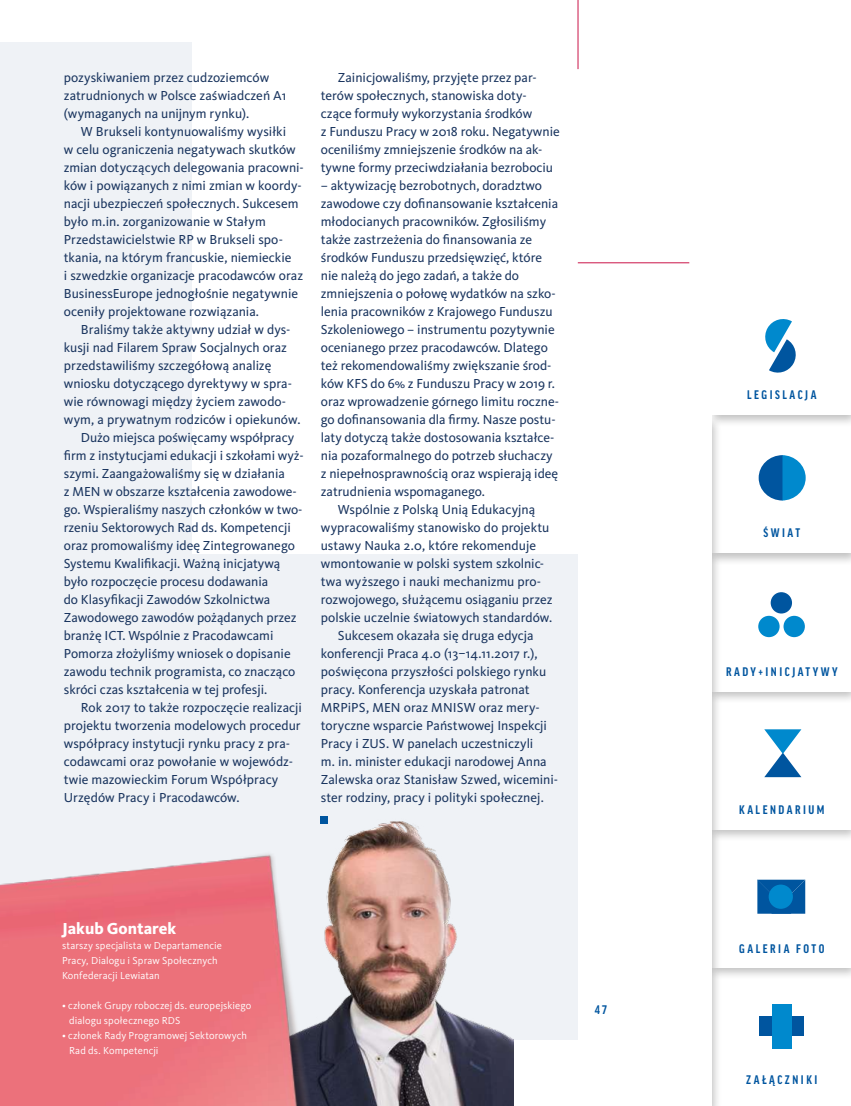
<style>
.page{position:relative;width:851px;height:1106px;background:#fff}
.page>*{position:absolute;margin:0;border:0;box-sizing:border-box;transform-origin:0 0}
.t1{font:800 16.5px "Kievit Pro";color:#fff}
.t2{font:13.5px/18px "Kievit Pro";color:#1a355f}
.t3{font:700 condensed 12px "Good OT";letter-spacing:.21em;color:#00559f}
.t4{font:700 condensed 12px "Good Pro";letter-spacing:.21em;color:#00559f}
.t5{font:10.5px/15px "Kievit Pro";letter-spacing:.01em;color:#fff}
</style>
<div class="page">
<div style="left:706px;top:825px;width:144px;height:155px;background:#000;opacity:.25"></div>
<div style="left:712px;top:829px;width:138px;height:138px;background:#fff"></div>
<div style="left:706px;top:686px;width:144px;height:156px;background:#000;opacity:.25"></div>
<div style="left:712px;top:691px;width:138px;height:138px;background:#fff"></div>
<div style="left:706px;top:548px;width:144px;height:156px;background:#000;opacity:.25"></div>
<div style="left:712px;top:553px;width:138px;height:138px;background:#fff"></div>
<div style="left:705px;top:410px;width:145px;height:155px;background:#000;opacity:.25"></div>
<div style="left:712px;top:415px;width:138px;height:138px;background:#fff"></div>
<div style="left:706px;top:0;width:144px;height:427px;background:#000;opacity:.25"></div>
<div style="left:712px;top:0;width:138px;height:414px;background:#fff"></div>
<div style="left:662px;top:0;width:83px;height:414px;background:#fff"></div>
<div style="left:682px;top:414px;width:40px;height:692px;background:#000;opacity:.25"></div>
<div style="left:681px;top:415px;width:30px;height:691px;background:#fff"></div>
<div style="left:759px;top:1016px;width:45px;height:19px;background:#00559f"></div>
<div style="left:758px;top:616px;width:21px;height:21px;background:#0089cd;border-radius:50%"></div>
<div style="left:770px;top:592px;width:21px;height:21px;background:#00559f;border-radius:50%"></div>
<div style="left:783px;top:616px;width:21px;height:21px;background:#0089cd;border-radius:50%"></div>
<svg style="left:758px;top:455px;width:47px;height:45px"></svg>
<svg style="left:764px;top:729px;width:37px;height:48px"></svg>
<div style="left:772px;top:1004px;width:19px;height:44px;background:#0089cd"></div>
<svg style="left:757px;top:879px;width:48px;height:34px"></svg>
<div style="left:768px;top:884px;width:24px;height:24px;background:#0089cd;border-radius:50%"></div>
<svg style="left:765px;top:319px;width:31px;height:54px"></svg>
<hr style="left:0;top:43px;width:1px;height:996px;background:#6383a4">
<div style="left:1px;top:43px;width:576px;height:996px;background:#eff2f6"></div>
<div style="left:192px;top:43px;width:456px;height:511px;background:#fff"></div>
<hr style="left:577px;top:0;width:1px;height:69px;background:#ca1548">
<hr style="left:577px;top:262px;width:112px;height:1px;background:#ca1548">
<img style="left:324px;top:821px;width:189px;height:285px">
<img style="left:0;top:812px;width:324px;height:294px">
<div style="left:321px;top:816px;width:7px;height:7px;background:#00559f"></div>
<p class="t2" style="left:64px;top:68px;width:224px">pozyskiwaniem przez cudzoziemców zatrudnionych w Polsce zaświadczeń A1 (wymaganych na unijnym rynku).</p>
<p class="t2" style="left:64px;top:122px;width:241px;text-indent:17px">W Brukseli kontynuowaliśmy wysiłki<br>w celu ograniczenia negatywach skutków zmian dotyczących delegowania pracowni&shy;ków i powiązanych z nimi zmian w koordy&shy;nacji ubezpieczeń społecznych. Sukcesem było m.in. zorganizowanie w Stałym Przedstawicielstwie RP w Brukseli spo&shy;tkania, na którym francuskie, niemieckie<br>i szwedzkie organizacje pracodawców oraz BusinessEurope jednogłośnie negatywnie oceniły projektowane rozwiązania.</p>
<p class="t2" style="left:81px;top:320px;width:211px">Braliśmy także aktywny udział w dys-</p>
<p class="t2" style="left:64px;top:338px;width:225px">kusji nad Filarem Spraw Socjalnych oraz</p>
<p class="t2" style="left:64px;top:356px;width:209px">przedstawiliśmy szczegółową analizę</p>
<p class="t2" style="left:64px;top:374px;width:230px">wniosku dotyczącego dyrektywy w spra-</p>
<p class="t2" style="left:64px;top:392px;width:224px">wie równowagi między życiem zawodo-</p>
<p class="t2" style="left:64px;top:410px;width:238px">wym, a prywatnym rodziców i opiekunów.</p>
<p class="t2" style="left:81px;top:428px;width:215px">Dużo miejsca poświęcamy współpracy</p>
<p class="t2" style="left:64px;top:446px;width:241px">firm z instytucjami edukacji i szkołami wyż-</p>
<p class="t2" style="left:64px;top:464px;width:222px">szymi. Zaangażowaliśmy się w działania</p>
<p class="t2" style="left:64px;top:482px;width:234px">z MEN w obszarze kształcenia zawodowe-</p>
<p class="t2" style="left:64px;top:500px;width:240px">go. Wspieraliśmy naszych członków w two-</p>
<p class="t2" style="left:64px;top:518px;width:228px">rzeniu Sektorowych Rad ds. Kompetencji</p>
<p class="t2" style="left:64px;top:536px;width:232px">oraz promowaliśmy ideę Zintegrowanego</p>
<p class="t2" style="left:64px;top:554px;width:218px">Systemu Kwalifikacji. Ważną inicjatywą</p>
<p class="t2" style="left:64px;top:572px;width:206px">było rozpoczęcie procesu dodawania</p>
<p class="t2" style="left:64px;top:590px;width:208px">do Klasyfikacji Zawodów Szkolnictwa</p>
<p class="t2" style="left:64px;top:608px;width:234px">Zawodowego zawodów pożądanych przez</p>
<p class="t2" style="left:64px;top:626px;width:211px">branżę ICT. Wspólnie z Pracodawcami</p>
<p class="t2" style="left:64px;top:644px;width:228px">Pomorza złożyliśmy wniosek o dopisanie</p>
<p class="t2" style="left:64px;top:662px;width:233px">zawodu technik programista, co znacząco</p>
<p class="t2" style="left:64px;top:680px;width:205px">skróci czas kształcenia w tej profesji.</p>
<p class="t2" style="left:81px;top:698px;width:222px">Rok 2017 to także rozpoczęcie realizacji</p>
<p class="t2" style="left:64px;top:716px;width:238px">projektu tworzenia modelowych procedur</p>
<p class="t2" style="left:64px;top:734px;width:228px">współpracy instytucji rynku pracy z pra-</p>
<p class="t2" style="left:64px;top:752px;width:230px">codawcami oraz powołanie w wojewódz-</p>
<p class="t2" style="left:64px;top:770px;width:216px">twie mazowieckim Forum Współpracy</p>
<p class="t2" style="left:64px;top:788px;width:177px">Urzędów Pracy i Pracodawców.</p>
<p class="t2" style="left:321px;top:68px;width:240px;text-indent:17px">Zainicjowaliśmy, przyjęte przez par&shy;terów społecznych, stanowiska doty&shy;czące formuły wykorzystania środków<br>z Funduszu Pracy w 2018 roku. Negatywnie oceniliśmy zmniejszenie środków na ak&shy;tywne formy przeciwdziałania bezrobociu</p>
<p class="t2" style="left:321px;top:176px;width:223px">– aktywizację bezrobotnych, doradztwo</p>
<p class="t2" style="left:321px;top:194px;width:239px">zawodowe czy dofinansowanie kształcenia</p>
<p class="t2" style="left:321px;top:212px;width:227px">młodocianych pracowników. Zgłosiliśmy</p>
<p class="t2" style="left:321px;top:230px;width:213px">także zastrzeżenia do finansowania ze</p>
<p class="t2" style="left:321px;top:248px;width:223px">środków Funduszu przedsięwzięć, które</p>
<p class="t2" style="left:321px;top:266px;width:200px">nie należą do jego zadań, a także do</p>
<p class="t2" style="left:321px;top:284px;width:236px">zmniejszenia o połowę wydatków na szko-</p>
<p class="t2" style="left:321px;top:302px;width:233px">lenia pracowników z Krajowego Funduszu</p>
<p class="t2" style="left:321px;top:320px;width:235px">Szkoleniowego – instrumentu pozytywnie</p>
<p class="t2" style="left:321px;top:338px;width:228px">ocenianego przez pracodawców. Dlatego</p>
<p class="t2" style="left:321px;top:356px;width:232px">też rekomendowaliśmy zwiększanie środ-</p>
<p class="t2" style="left:321px;top:374px;width:235px">ków KFS do 6% z Funduszu Pracy w 2019 r.</p>
<p class="t2" style="left:321px;top:392px;width:240px">oraz wprowadzenie górnego limitu roczne-</p>
<p class="t2" style="left:321px;top:410px;width:236px">go dofinansowania dla firmy. Nasze postu-</p>
<p class="t2" style="left:321px;top:428px;width:235px">laty dotyczą także dostosowania kształce-</p>
<p class="t2" style="left:321px;top:446px;width:233px">nia pozaformalnego do potrzeb słuchaczy</p>
<p class="t2" style="left:321px;top:464px;width:239px">z niepełnosprawnością oraz wspierają ideę</p>
<p class="t2" style="left:321px;top:482px;width:166px">zatrudnienia wspomaganego.</p>
<p class="t2" style="left:338px;top:500px;width:199px">Wspólnie z Polską Unią Edukacyjną</p>
<p class="t2" style="left:321px;top:518px;width:230px">wypracowaliśmy stanowisko do projektu</p>
<p class="t2" style="left:321px;top:536px;width:217px">ustawy Nauka 2.0, które rekomenduje</p>
<p class="t2" style="left:321px;top:554px;width:225px">wmontowanie w polski system szkolnic-</p>
<p class="t2" style="left:321px;top:572px;width:222px">twa wyższego i nauki mechanizmu pro-</p>
<p class="t2" style="left:321px;top:590px;width:233px">rozwojowego, służącemu osiąganiu przez</p>
<p class="t2" style="left:321px;top:608px;width:233px">polskie uczelnie światowych standardów.</p>
<p class="t2" style="left:338px;top:626px;width:197px">Sukcesem okazała się druga edycja</p>
<p class="t2" style="left:321px;top:644px;width:218px">konferencji Praca 4.0 (13–14.11.2017 r.),</p>
<p class="t2" style="left:321px;top:662px;width:227px">poświęcona przyszłości polskiego rynku</p>
<p class="t2" style="left:321px;top:680px;width:210px">pracy. Konferencja uzyskała patronat</p>
<p class="t2" style="left:321px;top:698px;width:220px">MRPiPS, MEN oraz MNISW oraz mery-</p>
<p class="t2" style="left:321px;top:716px;width:227px">toryczne wsparcie Państwowej Inspekcji</p>
<p class="t2" style="left:321px;top:734px;width:214px">Pracy i ZUS. W panelach uczestniczyli</p>
<p class="t2" style="left:321px;top:752px;width:227px">m. in. minister edukacji narodowej Anna</p>
<p class="t2" style="left:321px;top:770px;width:239px">Zalewska oraz Stanisław Szwed, wicemini-</p>
<p class="t2" style="left:321px;top:788px;width:224px">ster rodziny, pracy i polityki społecznej.</p>
<p class="t1" style="left:62px;top:918px;width:116px">Jakub Gontarek</p>
<p class="t5" style="left:62px;top:938px;width:161px">starszy specjalista w Departamencie<br>Pracy, Dialogu i Spraw Społecznych<br>Konfederacji Lewiatan</p>
<p class="t5" style="left:69px;top:998px;width:184px;text-indent:-7px">• członek Grupy roboczej ds. europejskiego dialogu społecznego RDS</p>
<p class="t5" style="left:69px;top:1028px;width:179px;text-indent:-7px">• członek Rady Programowej Sektorowych<br>Rad ds. Kompetencji</p>
<p class="t3" style="left:594px;top:1003px;width:14px">47</p>
<p class="t3" style="left:747px;top:388px;width:71px">LEGISLACJA</p>
<p class="t4" style="left:763px;top:526px;width:38px">ŚWIAT</p>
<p class="t3" style="left:726px;top:664px;width:113px">RADY+INICJATYWY</p>
<p class="t3" style="left:739px;top:803px;width:87px">KALENDARIUM</p>
<p class="t3" style="left:739px;top:941px;width:87px">GALERIA FOTO</p>
<p class="t4" style="left:746px;top:1073px;width:73px">ZAŁĄCZNIKI</p>
</div>
